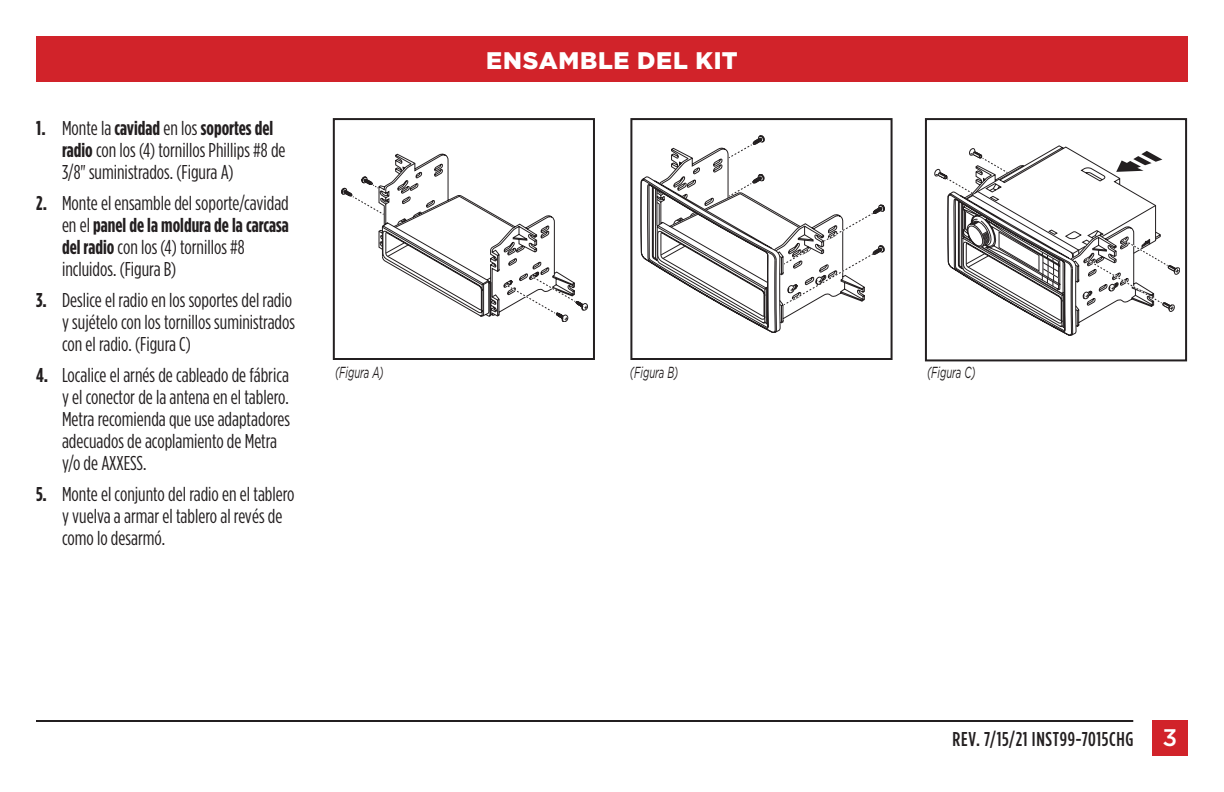
<style>
.page{position:relative;width:1224px;height:792px;background:#fff}
.page>*{position:absolute;margin:0;border:0;box-sizing:border-box;transform-origin:0 0}
.t1{font:900 24px "Gotham";letter-spacing:.03em;color:#fff}
.t2{font:20px/22px "Gotham Condensed";color:#231f20}
.t3{font:500 20px "Gotham Condensed";letter-spacing:.03em;color:#231f20}
.t4{font:italic 16px "Gotham";color:#231f20;scale:.6 1}
.s1{font-weight:700}
.s2{font-family:"Gotham";font-size:24px;color:#fff}
</style>
<div class="page">
<div style="left:36px;top:36px;width:1152px;height:45px;background:#d1232a"></div>
<hr style="left:36px;top:720px;width:1097px;height:2px;background:#231f20">
<div style="left:1152px;top:720px;width:36px;height:36px;background:#d1232a"></div>
<svg style="left:341px;top:154px;width:247px;height:168px"></svg>
<div style="left:333px;top:118px;width:262px;height:242px;border:2px solid #231f20"></div>
<svg style="left:935px;top:146px;width:245px;height:190px"></svg>
<div style="left:925px;top:118px;width:262px;height:243px;border:2px solid #231f20"></div>
<svg style="left:641px;top:136px;width:244px;height:197px"></svg>
<div style="left:630px;top:118px;width:263px;height:242px;border:2px solid #231f20"></div>
<p class="t2" style="left:62px;top:117px;width:225px;text-indent:-26px"><span class="s1">1.</span> Monte la <span class="s1">cavidad</span> en los <span class="s1">soportes del radio</span> con los (4) tornillos Phillips #8 de<br>3/8" suministrados. (Figura A)</p>
<p class="t2" style="left:62px;top:192px;width:228px;text-indent:-26px"><span class="s1">2.</span> Monte el ensamble del soporte/cavidad en el <span class="s1">panel de la moldura de la carcasa del radio</span> con los (4) tornillos #8 incluidos. (Figura B)</p>
<p class="t2" style="left:62px;top:289px;width:235px;text-indent:-26px"><span class="s1">3.</span> Deslice el radio en los soportes del radio y sujételo con los tornillos suministrados con el radio. (Figura C)</p>
<p class="t2" style="left:62px;top:364px;width:230px;text-indent:-26px"><span class="s1">4.</span> Localice el arnés de cableado de fábrica y el conector de la antena en el tablero.<br>Metra recomienda que use adaptadores adecuados de acoplamiento de Metra y/o de AXXESS.</p>
<p class="t2" style="left:62px;top:483px;width:234px;text-indent:-26px"><span class="s1">5.</span> Monte el conjunto del radio en el tablero y vuelva a armar el tablero al revés de como lo desarmó.</p>
<p class="t1" style="left:486px;top:47px;width:253px">ENSAMBLE DEL KIT</p>
<p class="t4" style="left:335px;top:364px;width:83px">(Figura A)</p>
<p class="t4" style="left:630px;top:364px;width:82px">(Figura B)</p>
<p class="t4" style="left:927px;top:364px;width:82px">(Figura C)</p>
<p class="t3" style="left:953px;top:728px;width:226px">REV. 7/15/21 INST99-7015CHG <span class="s2">3</span></p>
</div>
